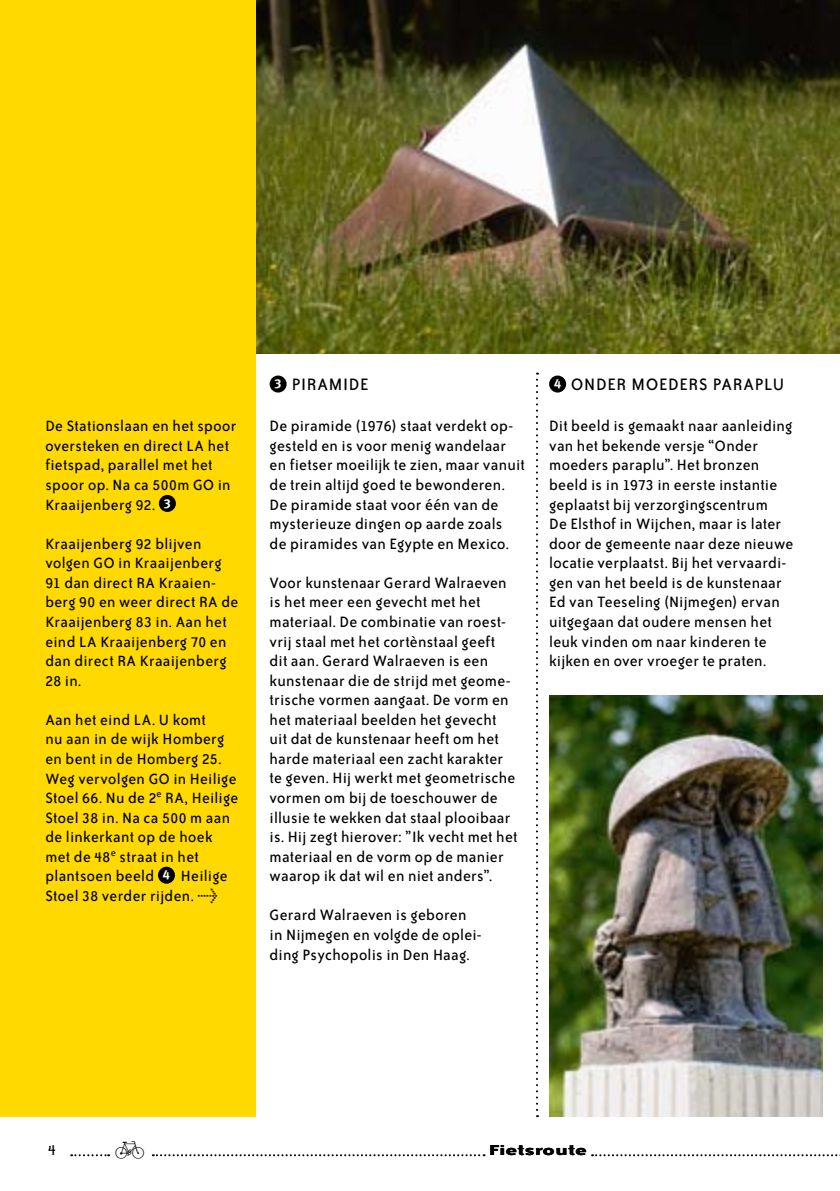
<style>
.page{position:relative;width:840px;height:1191px;background:#fff}
.page>*{position:absolute;margin:0;border:0;box-sizing:border-box;transform-origin:0 0}
.t1{font:37.2px "Zeal";color:#000}
.t2{font:19px "Bailey Sans ITC";letter-spacing:.04em;color:#000}
.t3{font:17.2px/19.6px "Bailey Sans ITC";letter-spacing:.015em;color:#000}
.t4{font:17px/19.6px "Bailey Sans ITC";letter-spacing:.02em;color:#000}
.t5{font:700 16.4px "Bailey Sans ITC";color:#000;scale:1.5 1}
.s1{font-family:"Meta Plus Bold Caps";font-size:13px;color:#fff}
.s2{font-family:"Meta Plus"}
</style>
<div class="page">
<svg style="left:71px;top:1154px;width:38px;height:2px"></svg>
<svg style="left:153px;top:1154px;width:331px;height:2px"></svg>
<svg style="left:591px;top:1154px;width:249px;height:2px"></svg>
<img style="left:255px;top:0;width:584px;height:353px">
<div style="left:0;top:0;width:255px;height:1116px;background:#ffd900"></div>
<img style="left:549px;top:695px;width:273px;height:421px">
<svg style="left:536px;top:372px;width:1px;height:745px"></svg>
<div style="left:159px;top:495px;width:17px;height:17px;background:#000;border-radius:50%"></div>
<div style="left:158px;top:866px;width:17px;height:17px;background:#000;border-radius:50%"></div>
<div style="left:549px;top:375px;width:17px;height:17px;background:#000;border-radius:50%"></div>
<div style="left:269px;top:375px;width:17px;height:17px;background:#000;border-radius:50%"></div>
<p class="t4" style="left:45px;top:417px;width:192px">De Stationslaan en het spoor oversteken en direct LA het fietspad, parallel met het spoor op. Na ca 500m GO in<br>Kraaijenberg 92. <span class="s1">3</span></p>
<p class="t4" style="left:45px;top:534px;width:194px">Kraaijenberg 92 blijven volgen GO in Kraaijenberg<br>91 dan direct RA Kraaien&shy;berg 90 en weer direct RA de<br>Kraaijenberg 83 in. Aan het eind LA Kraaijenberg 70 en dan direct RA Kraaijenberg<br>28 in.</p>
<p class="t4" style="left:45px;top:710px;width:194px">Aan het eind LA. U komt<br>nu aan in de wijk Homberg en bent in de Homberg 25.<br>Weg vervolgen GO in Heilige<br>Stoel 66. Nu de 2<sup>e</sup> RA, Heilige<br>Stoel 38 in. Na ca 500 m aan de linkerkant op de hoek met de 48<sup>e</sup> straat in het plantsoen beeld <span class="s1">4</span> Heilige<br>Stoel 38 verder rijden. <span class="s2">&gt;</span></p>
<p class="t2" style="left:274px;top:374px;width:96px"><span class="s1">3</span> PIRAMIDE</p>
<p class="t3" style="left:269px;top:416px;width:257px">De piramide (1976) staat verdekt op&shy;gesteld en is voor menig wandelaar en fietser moeilijk te zien, maar vanuit de trein altijd goed te bewonderen.<br>De piramide staat voor één van de mysterieuze dingen op aarde zoals<br>de piramides van Egypte en Mexico.</p>
<p class="t3" style="left:269px;top:573px;width:249px">Voor kunstenaar Gerard Walraeven is het meer een gevecht met het materiaal. De combinatie van roest&shy;vrij staal met het cortènstaal geeft<br>dit aan. Gerard Walraeven is een kunstenaar die de strijd met geome&shy;trische vormen aangaat. De vorm en het materiaal beelden het gevecht uit dat de kunstenaar heeft om het harde materiaal een zacht karakter te geven. Hij werkt met geometrische vormen om bij de toeschouwer de illusie te wekken dat staal plooibaar is. Hij zegt hierover: ”Ik vecht met het materiaal en de vorm op de manier waarop ik dat wil en niet anders”.</p>
<p class="t3" style="left:269px;top:905px;width:213px">Gerard Walraeven is geboren in Nijmegen en volgde de oplei&shy;ding Psychopolis in Den Haag.</p>
<p class="t2" style="left:553px;top:374px;width:231px"><span class="s1">4</span> ONDER MOEDERS PARAPLU</p>
<p class="t3" style="left:549px;top:416px;width:245px">Dit beeld is gemaakt naar aanleiding van het bekende versje “Onder moeders paraplu”. Het bronzen beeld is in 1973 in eerste instantie geplaatst bij verzorgingscentrum<br>De Elsthof in Wijchen, maar is later door de gemeente naar deze nieuwe locatie verplaatst. Bij het vervaardi&shy;gen van het beeld is de kunstenaar Ed van Teeseling (Nijmegen) ervan uitgegaan dat oudere mensen het leuk vinden om naar kinderen te kijken en over vroeger te praten.</p>
<h1 class="t1" style="left:111px;top:1131px;width:39px">∆</h1>
<p class="t3" style="left:48px;top:1140px;width:9px">4</p>
<p class="t5" style="left:488px;top:1141px;width:67px">Fietsroute</p>
</div>
